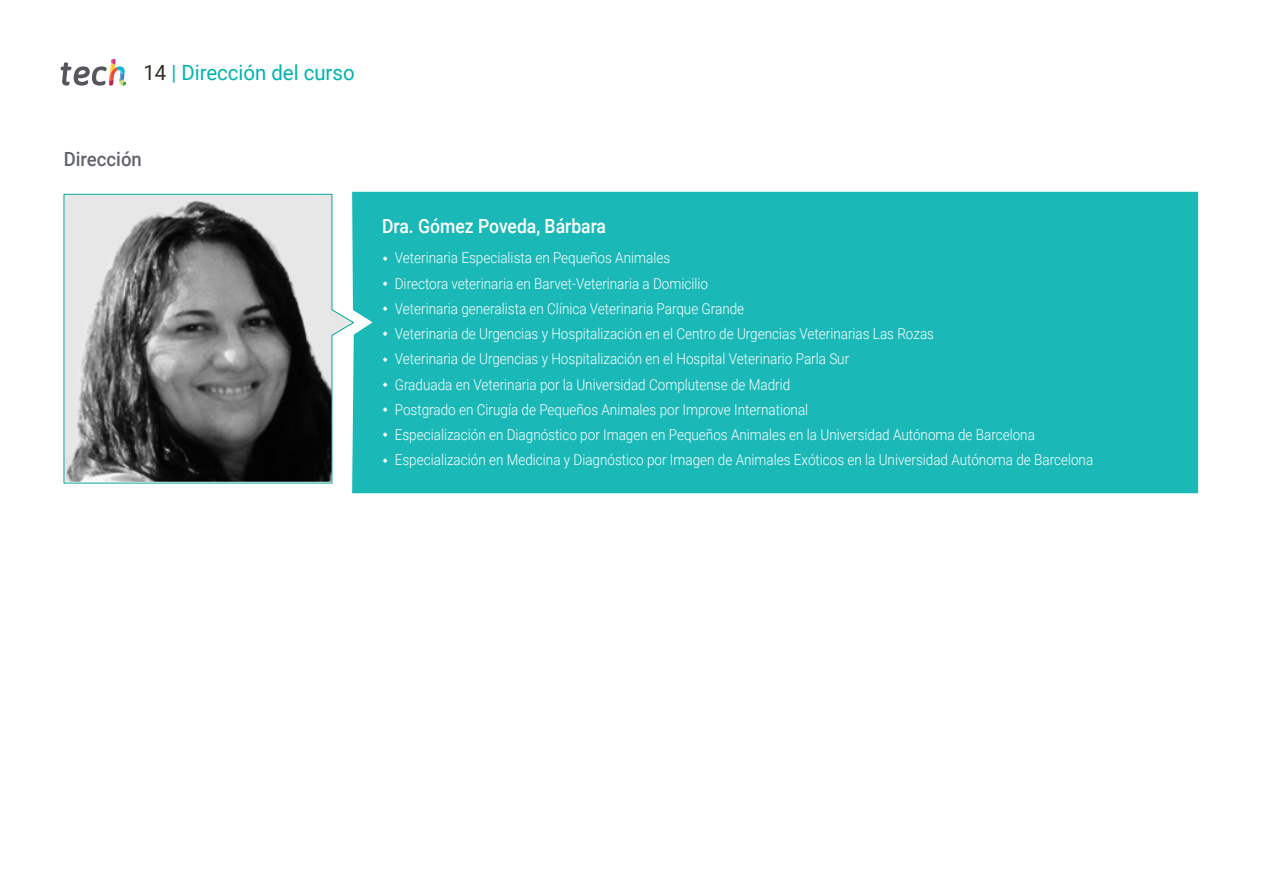
<style>
.page{position:relative;width:1263px;height:893px;background:#fff}
.page>*{position:absolute;margin:0;border:0;box-sizing:border-box;transform-origin:0 0}
.t1{font:21px "Roboto";color:#00b2af}
.t2{font:500 19.5px "Roboto";color:#fff;scale:.9 1}
.t3{font:500 19.5px "Roboto";color:#61646a;scale:.95 1}
.t4{font:300 15px/25.2px "Roboto";color:#fff;scale:.9 1}
.s1{color:#312e20}
</style>
<div class="page">
<svg style="left:61px;top:59px;width:65px;height:27px"></svg>
<div style="left:352px;top:192px;width:846px;height:301px;background:#1ab9b7"></div>
<svg style="left:64px;top:194px;width:290px;height:289px;background:#7f8282"></svg>
<svg style="left:383px;top:256px;width:4px;height:5px"></svg>
<svg style="left:383px;top:281px;width:4px;height:5px"></svg>
<svg style="left:383px;top:306px;width:4px;height:5px"></svg>
<svg style="left:383px;top:331px;width:4px;height:5px"></svg>
<svg style="left:383px;top:357px;width:4px;height:5px"></svg>
<svg style="left:383px;top:382px;width:4px;height:5px"></svg>
<svg style="left:383px;top:407px;width:4px;height:5px"></svg>
<svg style="left:383px;top:432px;width:4px;height:5px"></svg>
<svg style="left:383px;top:458px;width:4px;height:5px"></svg>
<h1 class="t1" style="left:144px;top:57px;width:213px"><span class="s1">14</span> | Dirección del curso</h1>
<h2 class="t3" style="left:64px;top:145px;width:84px">Dirección</h2>
<h2 class="t2" style="left:382px;top:212px;width:250px">Dra. Gómez Poveda, Bárbara</h2>
<p class="t4" style="left:395px;top:245px;width:777px">Veterinaria Especialista en Pequeños Animales<br>Directora veterinaria en Barvet-Veterinaria a Domicilio<br>Veterinaria generalista en Clínica Veterinaria Parque Grande<br>Veterinaria de Urgencias y Hospitalización en el Centro de Urgencias Veterinarias Las Rozas<br>Veterinaria de Urgencias y Hospitalización en el Hospital Veterinario Parla Sur<br>Graduada en Veterinaria por la Universidad Complutense de Madrid<br>Postgrado en Cirugía de Pequeños Animales por Improve International<br>Especialización en Diagnóstico por Imagen en Pequeños Animales en la Universidad Autónoma de Barcelona Especialización en Medicina y Diagnóstico por Imagen de Animales Exóticos en la Universidad Autónoma de Barcelona</p>
</div>
